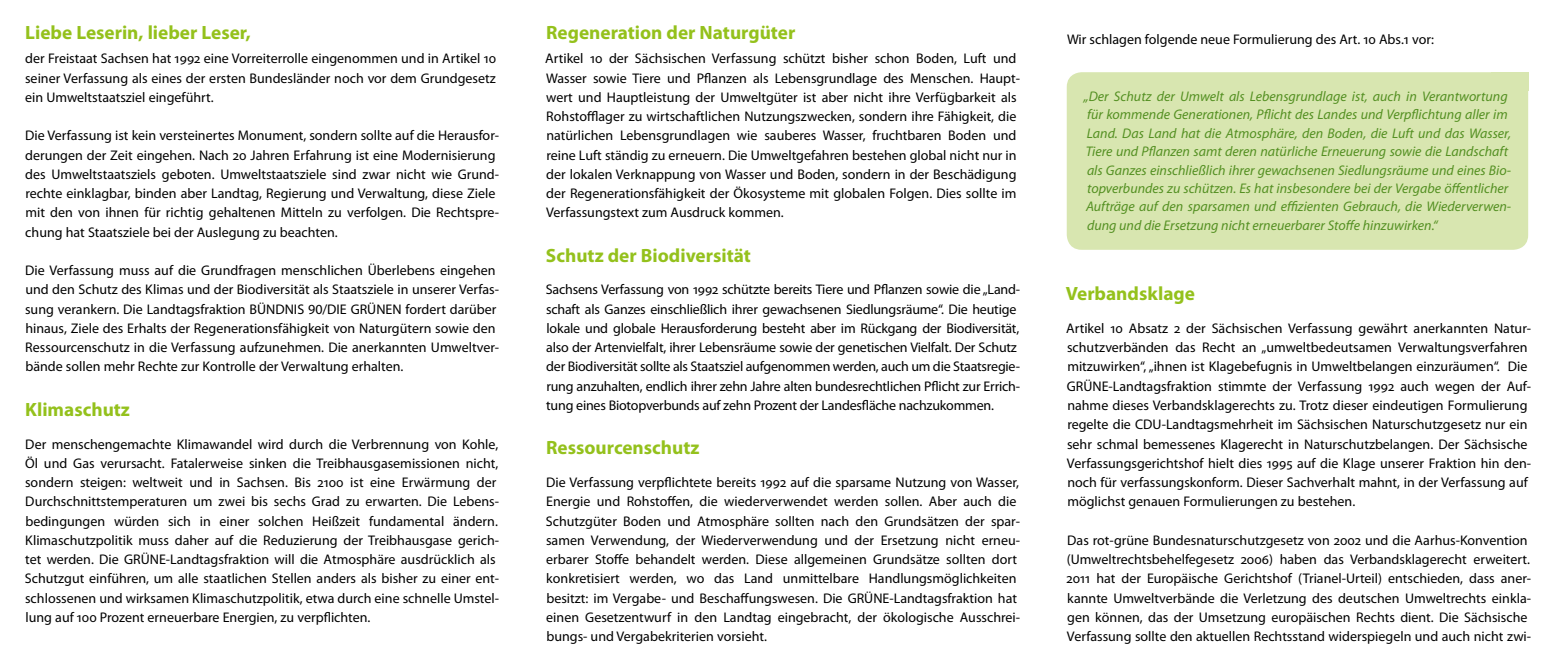
<style>
.page{position:relative;width:1553px;height:670px;background:#fff}
.page>*{position:absolute;margin:0;border:0;box-sizing:border-box;transform-origin:0 0}
.LTF_FB_Überschrift{font:700 19.25px "Myriad Pro";color:#94c11c}
.LTF_FB_Text{font:14px/19.2px "Myriad Pro";color:#000}
.LTF_FB_Zitat{font:italic 14px/18.4px "Myriad Pro";color:#549022}
</style>
<div class="page">
<div style="left:1067px;top:72px;width:461px;height:178px;background:#d8e6b0;border-radius:15px"></div>
<div style="left:1491px;top:72px;width:37px;height:19px;background:#d8e6b0"></div>
<h3 class="LTF_FB_Überschrift" style="left:25px;top:20px;width:227px">Liebe Leserin, lieber Leser,</h3>
<p class="LTF_FB_Text" style="left:25px;top:49px;width:473px;text-align:justify">der Freistaat Sachsen hat 1992 eine Vorreiterrolle eingenommen und in Artikel 10 seiner Verfassung als eines der ersten Bundesländer noch vor dem Grundgesetz ein Umweltstaatsziel eingeführt.</p>
<p class="LTF_FB_Text" style="left:25px;top:126px;width:475px">Die Verfassung ist kein versteinertes Monument, sondern sollte auf die Herausfor&shy;derungen der Zeit eingehen. Nach 20 Jahren Erfahrung ist eine Modernisierung des Umweltstaatsziels geboten. Umweltstaatsziele sind zwar nicht wie Grund&shy;rechte einklagbar, binden aber Landtag, Regierung und Verwaltung, diese Ziele mit den von ihnen für richtig gehaltenen Mitteln zu verfolgen. Die Rechtspre&shy;chung hat Staatsziele bei der Auslegung zu beachten.</p>
<p class="LTF_FB_Text" style="left:25px;top:261px;width:475px">Die Verfassung muss auf die Grundfragen menschlichen Überlebens eingehen und den Schutz des Klimas und der Biodiversität als Staatsziele in unserer Verfas&shy;sung verankern. Die Landtagsfraktion BÜNDNIS 90/DIE GRÜNEN fordert darüber hinaus, Ziele des Erhalts der Regenerationsfähigkeit von Naturgütern sowie den Ressourcenschutz in die Verfassung aufzunehmen. Die anerkannten Umweltver&shy;bände sollen mehr Rechte zur Kontrolle der Verwaltung erhalten.</p>
<h3 class="LTF_FB_Überschrift" style="left:25px;top:397px;width:106px">Klimaschutz</h3>
<p class="LTF_FB_Text" style="left:25px;top:434px;width:476px">Der menschengemachte Klimawandel wird durch die Verbrennung von Kohle, Öl und Gas verursacht. Fatalerweise sinken die Treibhausgasemissionen nicht, sondern steigen: weltweit und in Sachsen. Bis 2100 ist eine Erwärmung der Durchschnittstemperaturen um zwei bis sechs Grad zu erwarten. Die Lebens&shy;bedingungen würden sich in einer solchen Heißzeit fundamental ändern.<br>Klimaschutzpolitik muss daher auf die Reduzierung der Treibhausgase gerich&shy;tet werden. Die GRÜNE-Landtagsfraktion will die Atmosphäre ausdrücklich als Schutzgut einführen, um alle staatlichen Stellen anders als bisher zu einer ent&shy;schlossenen und wirksamen Klimaschutzpolitik, etwa durch eine schnelle Umstel&shy;lung auf 100 Prozent erneuerbare Energien, zu verpflichten.</p>
<h3 class="LTF_FB_Überschrift" style="left:546px;top:20px;width:251px">Regeneration der Naturgüter</h3>
<p class="LTF_FB_Text" style="left:545px;top:49px;width:476px">Artikel 10 der Sächsischen Verfassung schützt bisher schon Boden, Luft und Wasser sowie Tiere und Pflanzen als Lebensgrundlage des Menschen. Haupt&shy;wert und Hauptleistung der Umweltgüter ist aber nicht ihre Verfügbarkeit als Rohstofflager zu wirtschaftlichen Nutzungszwecken, sondern ihre Fähigkeit, die natürlichen Lebensgrundlagen wie sauberes Wasser, fruchtbaren Boden und reine Luft ständig zu erneuern. Die Umweltgefahren bestehen global nicht nur in der lokalen Verknappung von Wasser und Boden, sondern in der Beschädigung der Regenerationsfähigkeit der Ökosysteme mit globalen Folgen. Dies sollte im Verfassungstext zum Ausdruck kommen.</p>
<h3 class="LTF_FB_Überschrift" style="left:546px;top:243px;width:206px">Schutz der Biodiversität</h3>
<p class="LTF_FB_Text" style="left:546px;top:280px;width:476px">Sachsens Verfassung von 1992 schützte bereits Tiere und Pflanzen sowie die „Land&shy;schaft als Ganzes einschließlich ihrer gewachsenen Siedlungsräume“. Die heutige lokale und globale Herausforderung besteht aber im Rückgang der Biodiversität, also der Artenvielfalt, ihrer Lebensräume sowie der genetischen Vielfalt. Der Schutz der Biodiversität sollte als Staatsziel aufgenommen werden, auch um die Staatsregie&shy;rung anzuhalten, endlich ihrer zehn Jahre alten bundesrechtlichen Pflicht zur Errich&shy;tung eines Biotopverbunds auf zehn Prozent der Landesfläche nachzukommen.</p>
<h3 class="LTF_FB_Überschrift" style="left:546px;top:435px;width:155px">Ressourcenschutz</h3>
<p class="LTF_FB_Text" style="left:546px;top:472px;width:476px">Die Verfassung verpflichtete bereits 1992 auf die sparsame Nutzung von Wasser, Energie und Rohstoffen, die wiederverwendet werden sollen. Aber auch die Schutzgüter Boden und Atmosphäre sollten nach den Grundsätzen der spar&shy;samen Verwendung, der Wiederverwendung und der Ersetzung nicht erneu&shy;erbarer Stoffe behandelt werden. Diese allgemeinen Grundsätze sollten dort konkretisiert werden, wo das Land unmittelbare Handlungsmöglichkeiten besitzt: im Vergabe- und Beschaffungswesen. Die GRÜNE-Landtagsfraktion hat einen Gesetzentwurf in den Landtag eingebracht, der ökologische Ausschrei&shy;bungs- und Vergabekriterien vorsieht.</p>
<p class="LTF_FB_Text" style="left:1067px;top:30px;width:368px">Wir schlagen folgende neue Formulierung des Art. 10 Abs.1 vor:</p>
<p class="LTF_FB_Zitat" style="left:1084px;top:87px;width:429px">„Der Schutz der Umwelt als Lebensgrundlage ist, auch in Verantwortung für kommende Generationen, Pflicht des Landes und Verpflichtung aller im Land. Das Land hat die Atmosphäre, den Boden, die Luft und das Wasser, Tiere und Pflanzen samt deren natürliche Erneuerung sowie die Landschaft als Ganzes einschließlich ihrer gewachsenen Siedlungsräume und eines Bio&shy;topverbundes zu schützen. Es hat insbesondere bei der Vergabe öffentlicher Aufträge auf den sparsamen und effizienten Gebrauch, die Wiederverwen&shy;dung und die Ersetzung nicht erneuerbarer Stoffe hinzuwirken.“</p>
<h3 class="LTF_FB_Überschrift" style="left:1066px;top:281px;width:131px">Verbandsklage</h3>
<p class="LTF_FB_Text" style="left:1066px;top:318px;width:466px">Artikel 10 Absatz 2 der Sächsischen Verfassung gewährt anerkannten Natur&shy;schutzverbänden das Recht an „umweltbedeutsamen Verwaltungsverfahren mitzuwirken“, „ihnen ist Klagebefugnis in Umweltbelangen einzuräumen“. Die GRÜNE-Landtagsfraktion stimmte der Verfassung 1992 auch wegen der Auf&shy;nahme dieses Verbandsklagerechts zu. Trotz dieser eindeutigen Formulierung regelte die CDU-Landtagsmehrheit im Sächsischen Naturschutzgesetz nur ein sehr schmal bemessenes Klagerecht in Naturschutzbelangen. Der Sächsische Verfassungsgerichtshof hielt dies 1995 auf die Klage unserer Fraktion hin den&shy;noch für verfassungskonform. Dieser Sachverhalt mahnt, in der Verfassung auf möglichst genauen Formulierungen zu bestehen.</p>
<p class="LTF_FB_Text" style="left:1066px;top:530px;width:466px">Das rot-grüne Bundesnaturschutzgesetz von 2002 und die Aarhus-Konvention (Umweltrechtsbehelfegesetz 2006) haben das Verbandsklagerecht erweitert.<br>2011 hat der Europäische Gerichtshof (Trianel-Urteil) entschieden, dass aner&shy;kannte Umweltverbände die Verletzung des deutschen Umweltrechts einkla&shy;gen können, das der Umsetzung europäischen Rechts dient. Die Sächsische Verfassung sollte den aktuellen Rechtsstand widerspiegeln und auch nicht zwi-</p>
</div>
